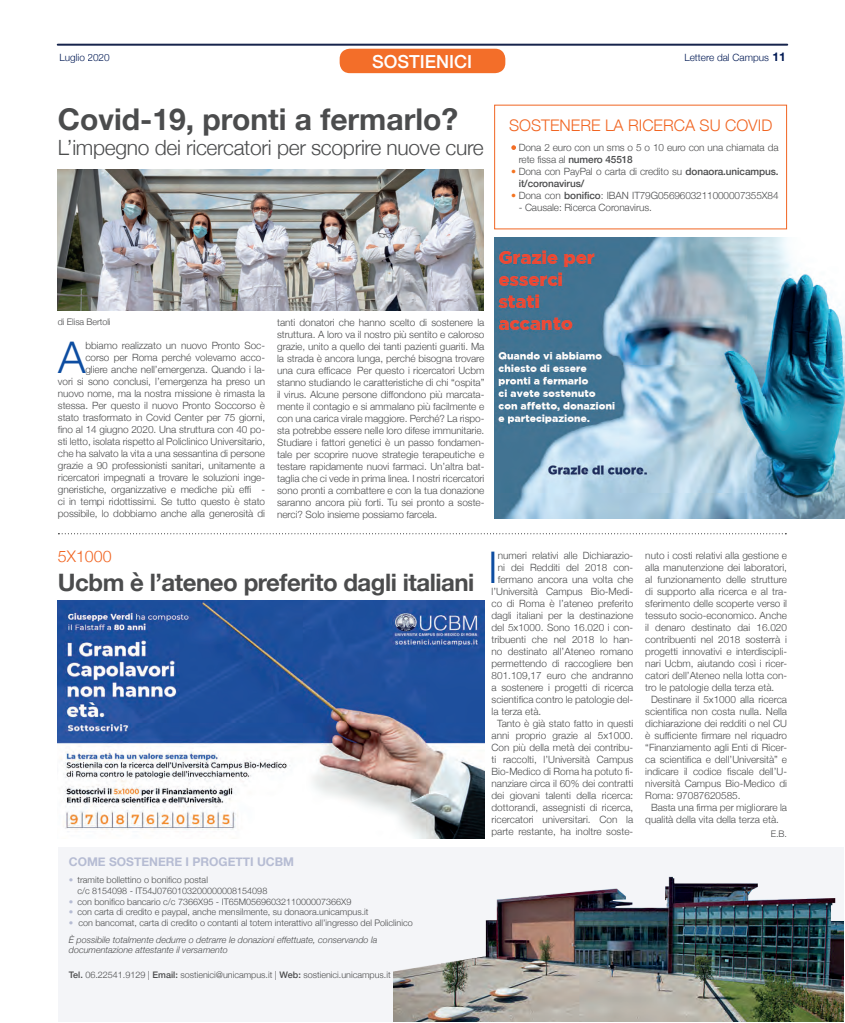
<style>
.page{position:relative;width:845px;height:1023px;background:#fff}
.page>*{position:absolute;margin:0;border:0;box-sizing:border-box;transform-origin:0 0}
.t1{font:300 43.6px "Helvetica Neue";color:#0d4da1}
.t2{font:700 30px "Helvetica Neue";color:#4b4c4d}
.t3{font:700 24px "Helvetica Neue";letter-spacing:-.02em;color:#4b4c4d}
.t4{font:300 21px "Helvetica Neue";letter-spacing:-.015em;color:#4b4c4d}
.t5{font:500 18px "Helvetica Neue";color:#fff}
.t6{font:300 16px "Helvetica Neue";color:#f16522}
.t7{font:700 12px "Helvetica Neue";color:#b6bcd3}
.t8{font:300 10px/12px "Helvetica Neue";color:#4b4c4d;text-align:right}
.t9{font:500 10px/12px "Helvetica Neue";letter-spacing:-.01em;color:#4b4c4d}
.t10{font:300 10px "Helvetica Neue";color:#001954}
.t11{font:300 9px/10.8px "Helvetica Neue";color:#4b4c4d}
.t12{font:italic 300 9px "Helvetica Neue";color:#4b4c4d}
.s1{font-weight:700;font-size:12px}
.s2{font-weight:500;color:#f47421}
.s3{font-weight:500}
.s4{font-weight:300;color:#f47421}
.s5{font-weight:300}
.s6{color:#f47421}
.s7{color:#b6bcd3}
.s8{font-style:italic}
</style>
<div class="page">
<hr style="left:58px;top:44px;width:729px;height:2px;background:#16244c">
<div style="left:339px;top:49px;width:166px;height:24px;background:#f36e29;border-radius:10px"></div>
<div style="left:58px;top:847px;width:785px;height:175px;background:#f4f5f8"></div>
<img style="left:393px;top:876px;width:450px;height:146px">
<img style="left:494px;top:237px;width:350px;height:281px">
<img style="left:58px;top:601px;width:426px;height:237px">
<svg style="left:58px;top:533px;width:728px;height:1px"></svg>
<img style="left:58px;top:169px;width:425px;height:141px">
<p class="t10" style="left:58px;top:49px;width:53px">Marz 2020</p>
<p class="t10" style="left:684px;top:49px;width:103px">Lettere dal Campus <span class="s1">11</span></p>
<p class="t10" style="left:59px;top:49px;width:27px">Luglio</p>
<h3 class="t5" style="left:372px;top:47px;width:102px">SOSTIENICI</h3>
<h2 class="t2" style="left:58px;top:95px;width:401px">Covid-19, pronti a fermarlo?</h2>
<h3 class="t4" style="left:58px;top:130px;width:427px">L’impegno dei ricercatori per scoprire nuove cure</h3>
<h3 class="t6" style="left:509px;top:112px;width:264px">SOSTENERE LA RICERCA SU COVID</h3>
<p class="t8" style="left:518px;top:141px;width:261px;text-align:left;text-indent:-8px"><span class="s2">•</span> Dona 2 euro con un sms o 5 o 10 euro con una chiamata da rete fissa al <span class="s3">numero 45518</span></p>
<p class="t9" style="left:518px;top:165px;width:261px;text-indent:-8px"><span class="s4">•</span> <span class="s5">Dona con PayPal o carta di credito su</span> donaora.unicampus. it/coronavirus/</p>
<p class="t8" style="left:511px;top:189px;width:269px"><span class="s6">•</span> Dona con <span class="s3">bonifico</span>: IBAN IT79G0569603211000007355X84</p>
<p class="t8" style="left:518px;top:201px;width:134px">- Causale: Ricerca Coronavirus.</p>
<p class="t11" style="left:58px;top:316px;width:54px">di Elisa Bertoli</p>
<h1 class="t1" style="left:58px;top:323px;width:29px">A</h1>
<p class="t8" style="left:58px;top:339px;width:209px">bbiamo realizzato un nuovo Pronto Soc-<br>corso per Roma perché volevamo acco-<br>gliere anche nell’emergenza. Quando i la-<br>vori si sono conclusi, l’emergenza ha preso un nuovo nome, ma la nostra missione è rimasta la stessa. Per questo il nuovo Pronto Soccorso è stato trasformato in Covid Center per 75 giorni, fino al 14 giugno 2020. Una struttura con 40 po&shy;sti letto, isolata rispetto al Policlinico Universitario, che ha salvato la vita a una sessantina di persone grazie a 90 professionisti sanitari, unitamente a ricercatori impegnati a trovare le soluzioni inge&shy;gneristiche, organizzative e mediche più effi - ci in tempi ridottissimi. Se tutto questo è stato possibile, lo dobbiamo anche alla generosità di</p>
<p class="t8" style="left:277px;top:316px;width:209px;text-align:justify">tanti donatori che hanno scelto di sostenere la struttura. A loro va il nostro più sentito e caloroso grazie, unito a quello dei tanti pazienti guariti. Ma la strada è ancora lunga, perché bisogna trovare una cura efficace Per questo i ricercatori Ucbm stanno studiando le caratteristiche di chi “ospita” il virus. Alcune persone diffondono più marcata&shy;mente il contagio e si ammalano più facilmente e con una carica virale maggiore. Perché? La rispo&shy;sta potrebbe essere nelle loro difese immunitarie.<br>Studiare i fattori genetici è un passo fondamen&shy;tale per scoprire nuove strategie terapeutiche e testare rapidamente nuovi farmaci. Un’altra bat&shy;taglia che ci vede in prima linea. I nostri ricercatori sono pronti a combattere e con la tua donazione saranno ancora più forti. Tu sei pronto a soste&shy;nerci? Solo insieme possiamo farcela.</p>
<h3 class="t6" style="left:58px;top:543px;width:55px">5X1000</h3>
<h3 class="t3" style="left:58px;top:563px;width:418px">Ucbm è l’ateneo preferito dagli italiani</h3>
<p class="t7" style="left:69px;top:853px;width:227px">COME SOSTENERE I PROGETTI UCBM</p>
<p class="t11" style="left:77px;top:874px;width:191px;text-indent:-9px"><span class="s7">•</span> tramite bollettino o bonifico postal<br>c/c 8154098 - IT54J0760103200000008154098</p>
<p class="t11" style="left:69px;top:895px;width:284px"><span class="s7">•</span> con bonifico bancario c/c 7366X95 - IT65M0569603211000007366X9</p>
<p class="t11" style="left:69px;top:906px;width:301px"><span class="s7">•</span> con carta di credito e paypal, anche mensilmente, su donaora.unicampus.it</p>
<p class="t11" style="left:69px;top:914px;width:345px;line-height:16.5px"><span class="s7">•</span> con bancomat, carta di credito o contanti al totem interattivo all’ingresso del Policlinico<br><span class="s8">È possibile totalmente dedurre o detrarre le donazioni effettuate, conservando la</span></p>
<p class="t12" style="left:69px;top:943px;width:160px">documentazione attestante il versamento</p>
<p class="t11" style="left:69px;top:969px;width:323px"><span class="s3">Tel.</span> 06.22541.9129 | <span class="s3">Email:</span> sostienici@unicampus.it | <span class="s3">Web:</span> sostienici.unicampus.it</p>
<h1 class="t1" style="left:488px;top:532px;width:11px">I</h1>
<p class="t8" style="left:497px;top:549px;width:137px">numeri relativi alle Dichiarazio-</p>
<p class="t8" style="left:497px;top:561px;width:137px">ni dei Redditi del 2018 con-</p>
<p class="t8" style="left:497px;top:573px;width:137px">fermano ancora una volta che</p>
<p class="t8" style="left:491px;top:585px;width:143px">l’Università Campus Bio-Medi-</p>
<p class="t8" style="left:491px;top:597px;width:143px">co di Roma è l’ateneo preferito</p>
<p class="t8" style="left:491px;top:609px;width:143px">dagli italiani per la destinazione</p>
<p class="t8" style="left:491px;top:621px;width:143px">del 5x1000. Sono 16.020 i con-</p>
<p class="t8" style="left:491px;top:633px;width:143px">tribuenti che nel 2018 lo han-</p>
<p class="t8" style="left:491px;top:645px;width:143px">no destinato all’Ateneo romano</p>
<p class="t8" style="left:491px;top:657px;width:143px">permettendo di raccogliere ben</p>
<p class="t8" style="left:491px;top:669px;width:143px">801.109,17 euro che andranno</p>
<p class="t8" style="left:491px;top:681px;width:143px">a sostenere i progetti di ricerca</p>
<p class="t8" style="left:491px;top:693px;width:143px">scientifica contro le patologie del-</p>
<p class="t8" style="left:491px;top:705px;width:51px">la terza età.</p>
<p class="t8" style="left:497px;top:717px;width:137px">Tanto è già stato fatto in questi</p>
<p class="t8" style="left:491px;top:729px;width:143px">anni proprio grazie al 5x1000.</p>
<p class="t8" style="left:491px;top:741px;width:143px">Con più della metà dei contribu-</p>
<p class="t8" style="left:491px;top:753px;width:143px">ti raccolti, l’Università Campus</p>
<p class="t8" style="left:491px;top:765px;width:143px">Bio-Medico di Roma ha potuto fi-</p>
<p class="t8" style="left:491px;top:777px;width:143px">nanziare circa il 60% dei contratti</p>
<p class="t8" style="left:491px;top:789px;width:143px">dei giovani talenti della ricerca:</p>
<p class="t8" style="left:491px;top:801px;width:143px">dottorandi, assegnisti di ricerca,</p>
<p class="t8" style="left:491px;top:813px;width:143px">ricercatori universitari. Con la</p>
<p class="t8" style="left:491px;top:825px;width:143px">parte restante, ha inoltre soste-</p>
<p class="t8" style="left:645px;top:549px;width:143px">nuto i costi relativi alla gestione e</p>
<p class="t8" style="left:645px;top:561px;width:143px">alla manutenzione dei laboratori,</p>
<p class="t8" style="left:645px;top:573px;width:143px">al funzionamento delle strutture</p>
<p class="t8" style="left:645px;top:585px;width:143px">di supporto alla ricerca e al tra-</p>
<p class="t8" style="left:645px;top:597px;width:143px">sferimento delle scoperte verso il</p>
<p class="t8" style="left:645px;top:609px;width:143px">tessuto socio-economico. Anche</p>
<p class="t8" style="left:645px;top:621px;width:143px">il denaro destinato dai 16.020</p>
<p class="t8" style="left:645px;top:633px;width:143px">contribuenti nel 2018 sosterrà i</p>
<p class="t8" style="left:645px;top:645px;width:143px">progetti innovativi e interdiscipli-</p>
<p class="t8" style="left:645px;top:657px;width:143px">nari Ucbm, aiutando così i ricer-</p>
<p class="t8" style="left:645px;top:669px;width:143px">catori dell’Ateneo nella lotta con-</p>
<p class="t8" style="left:645px;top:681px;width:130px">tro le patologie della terza età.</p>
<p class="t8" style="left:650px;top:693px;width:137px">Destinare il 5x1000 alla ricerca</p>
<p class="t8" style="left:645px;top:705px;width:143px">scientifica non costa nulla. Nella</p>
<p class="t8" style="left:645px;top:717px;width:143px">dichiarazione dei redditi o nel CU</p>
<p class="t8" style="left:645px;top:729px;width:143px">è sufficiente firmare nel riquadro</p>
<p class="t8" style="left:645px;top:741px;width:143px">“Finanziamento agli Enti di Ricer-</p>
<p class="t8" style="left:645px;top:753px;width:143px">ca scientifica e dell’Università” e</p>
<p class="t8" style="left:645px;top:765px;width:143px">indicare il codice fiscale dell’U-</p>
<p class="t8" style="left:645px;top:777px;width:143px">niversità Campus Bio-Medico di</p>
<p class="t8" style="left:645px;top:789px;width:97px">Roma: 97087620585.</p>
<p class="t8" style="left:650px;top:801px;width:137px">Basta una firma per migliorare la</p>
<p class="t8" style="left:645px;top:813px;width:135px">qualità della vita della terza età.</p>
<p class="t11" style="left:770px;top:828px;width:18px">E.B.</p>
</div>
